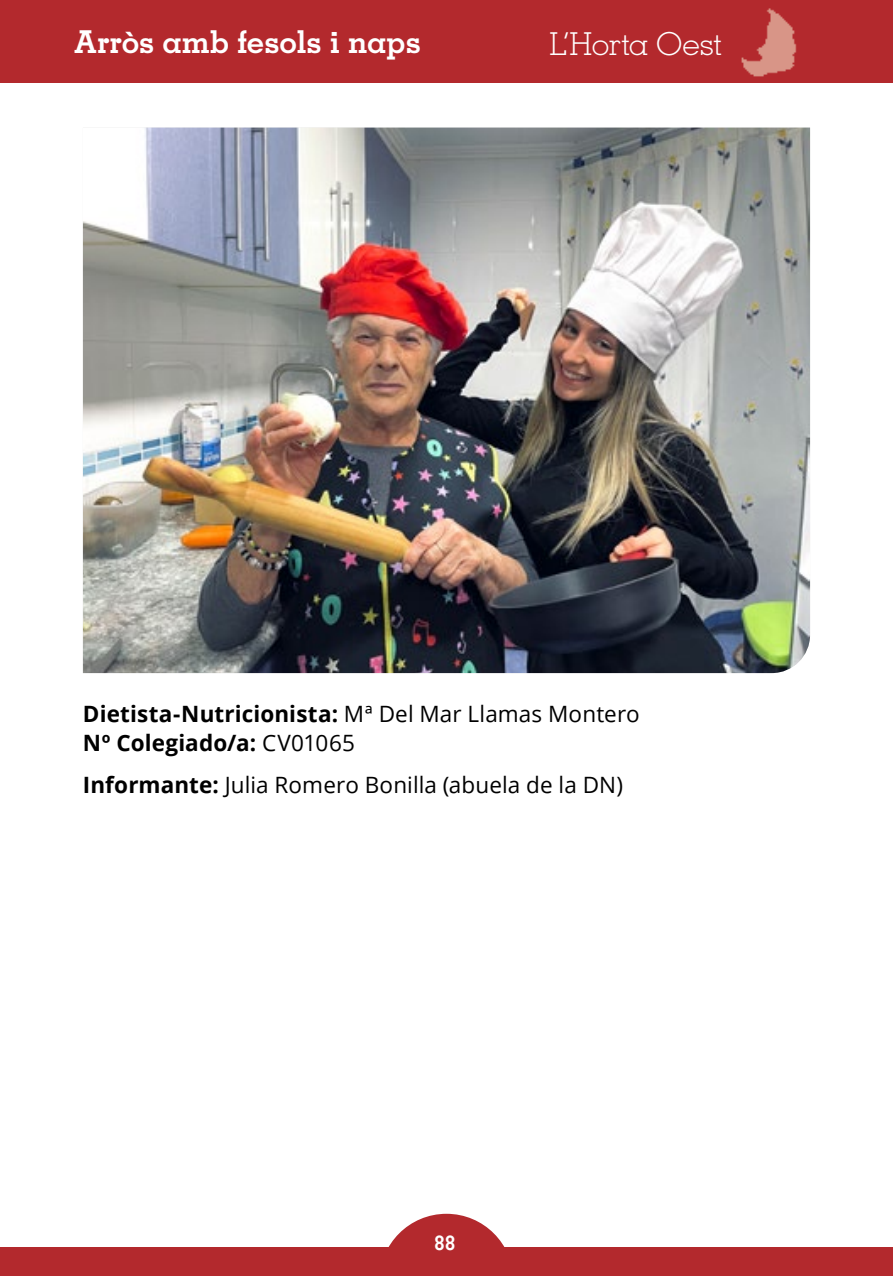
<style>
.page{position:relative;width:893px;height:1276px;background:#fff}
.page>*{position:absolute;margin:0;border:0;box-sizing:border-box;transform-origin:0 0}
.t1{font:700 31.5px "Memphis LT Std";letter-spacing:-.01em;color:#fff}
.t2{font:300 31.5px "Memphis LT Std";letter-spacing:-.015em;color:#fff}
.t3{font:700 22.5px/29.2px "Open Sans";letter-spacing:.005em;color:#000}
.t4{font:22.5px "Open Sans";letter-spacing:.005em;color:#000}
.t5{font:700 20.25px "Memphis LT Std";color:#fff}
.s1{font-weight:400}
.s2{font-weight:700}
</style>
<div class="page">
<div style="left:0;top:1247px;width:893px;height:29px;background:#b3292d"></div>
<svg style="left:388px;top:1213px;width:117px;height:34px"></svg>
<div style="left:0;top:0;width:893px;height:83px;background:#b3292d"></div>
<img style="left:741px;top:8px;width:56px;height:69px">
<img style="left:83px;top:128px;width:727px;height:545px">
<h1 class="t1" style="left:74px;top:22px;width:348px">Arròs amb fesols i naps</h1>
<h1 class="t2" style="left:550px;top:24px;width:174px">L’Horta Oest</h1>
<p class="t3" style="left:83px;top:699px;width:558px">Dietista-Nutricionista: <span class="s1">Mª Del Mar Llamas Montero<br></span>Nº Colegiado/a: <span class="s1">CV01065</span></p>
<p class="t4" style="left:83px;top:770px;width:542px"><span class="s2">Informante:</span> Julia Romero Bonilla (abuela de la DN)</p>
<p class="t5" style="left:434px;top:1229px;width:22px">88</p>
</div>
